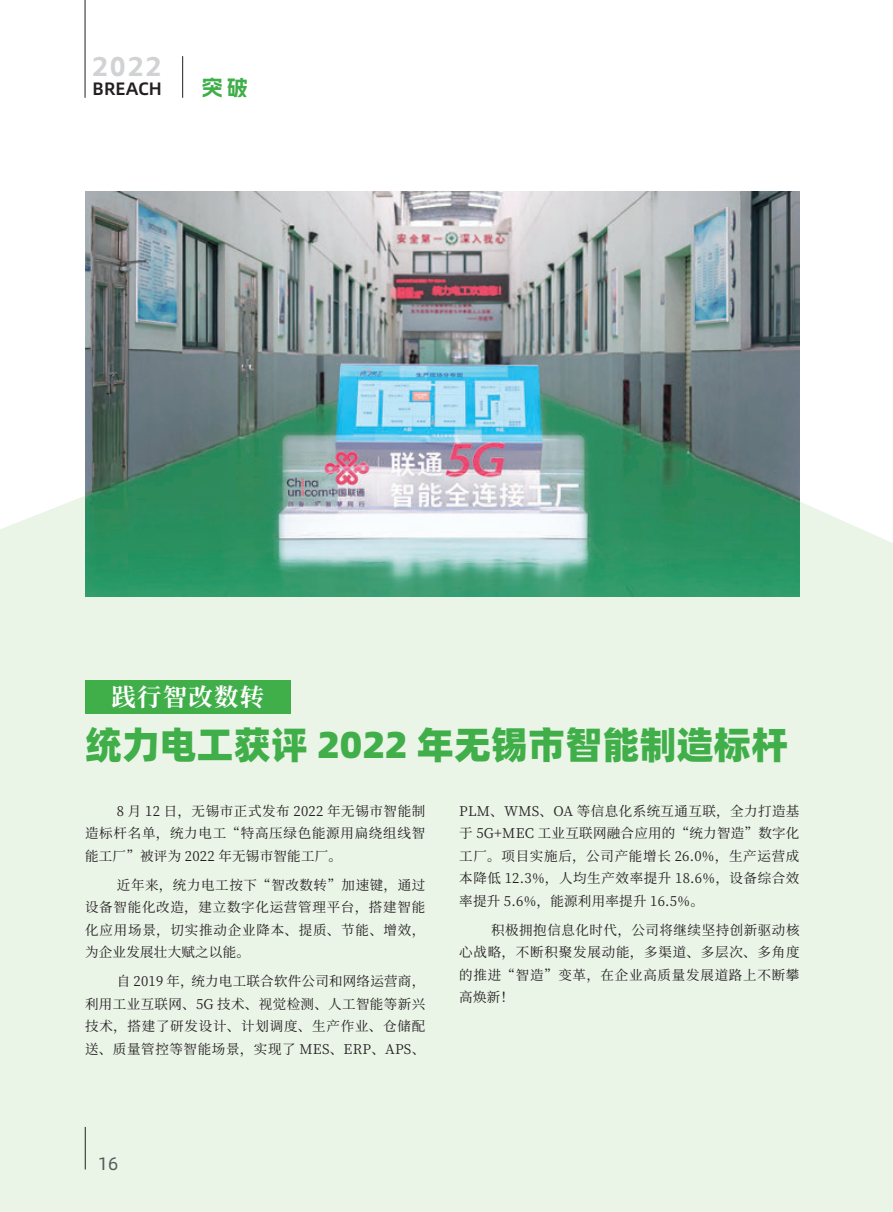
<style>
.page{position:relative;width:893px;height:1212px;background:#fff}
.page>*{position:absolute;margin:0;border:0;box-sizing:border-box;transform-origin:0 0}
.t1{font:37.5px "Alibaba Pu Hui Ti H";color:#40ae49}
.t2{font:700 27px "Alimama Shu Hei Ti";color:#d1d2d4}
.t3{font:700 24.45px "Source Han Serif SC";letter-spacing:.05em;color:#fff}
.t4{font:700 21px "Alimama Shu Hei Ti";color:#40ae49}
.t5{font:18px "Alibaba Pu Hui Ti M";color:#231f20}
.t6{font:18px "Alibaba Sans";color:#57585a}
.思源宋体{font:13.5px/22.5px "Source Han Serif SC";letter-spacing:.055em;color:#231f20;text-align:justify}
</style>
<div class="page">
<hr style="left:85px;top:0;width:1px;height:98px;background:#231f20">
<hr style="left:182px;top:56px;width:1px;height:42px;background:#231f20">
<div style="left:0;top:371px;width:893px;height:841px;background:#eaf4e7"></div>
<div style="left:85px;top:680px;width:206px;height:34px;background:#40ae49"></div>
<img style="left:85px;top:191px;width:714px;height:405px">
<hr style="left:85px;top:1127px;width:1px;height:42px;background:#231f20">
<h2 class="t2" style="left:92px;top:53px;width:71px">2022</h2>
<h3 class="t5" style="left:93px;top:75px;width:71px">BREACH</h3>
<h3 class="t4" style="left:202px;top:77px;width:48px">突破</h3>
<p class="t3" style="left:111px;top:684px;width:154px">践行智改数转</p>
<p class="t1" style="left:85px;top:714px;width:704px">统力电工获评 2022 年无锡市智能制造标杆</p>
<p class="思源宋体" style="left:85px;top:800px;width:342px;text-indent:32px">8 月 12 日，无锡市正式发布 2022 年无锡市智能制造标杆名单，统力电工“特高压绿色能源用扁绕组线智能工厂”被评为 2022 年无锡市智能工厂。</p>
<p class="思源宋体" style="left:85px;top:874px;width:342px;text-indent:32px">近年来，统力电工按下“智改数转”加速键，通过设备智能化改造，建立数字化运营管理平台，搭建智能化应用场景，切实推动企业降本、提质、节能、增效，为企业发展壮大赋之以能。</p>
<p class="思源宋体" style="left:85px;top:970px;width:342px;text-indent:32px">自 2019 年，统力电工联合软件公司和网络运营商，利用工业互联网、5G 技术、视觉检测、人工智能等新兴技术，搭建了研发设计、计划调度、生产作业、仓储配送、质量管控等智能场景，实现了 MES、ERP、APS、</p>
<p class="思源宋体" style="left:459px;top:800px;width:342px">PLM、WMS、OA 等信息化系统互通互联，全力打造基于 5G+MEC 工业互联网融合应用的“统力智造”数字化工厂。项目实施后，公司产能增长 26.0%，生产运营成本降低 12.3%，人均生产效率提升 18.6%，设备综合效率提升 5.6%，能源利用率提升 16.5%。</p>
<p class="思源宋体" style="left:459px;top:919px;width:342px;text-indent:32px">积极拥抱信息化时代，公司将继续坚持创新驱动核心战略，不断积聚发展动能，多渠道、多层次、多角度的推进“智造”变革，在企业高质量发展道路上不断攀高焕新！</p>
<p class="t6" style="left:98px;top:1150px;width:22px">16</p>
</div>
